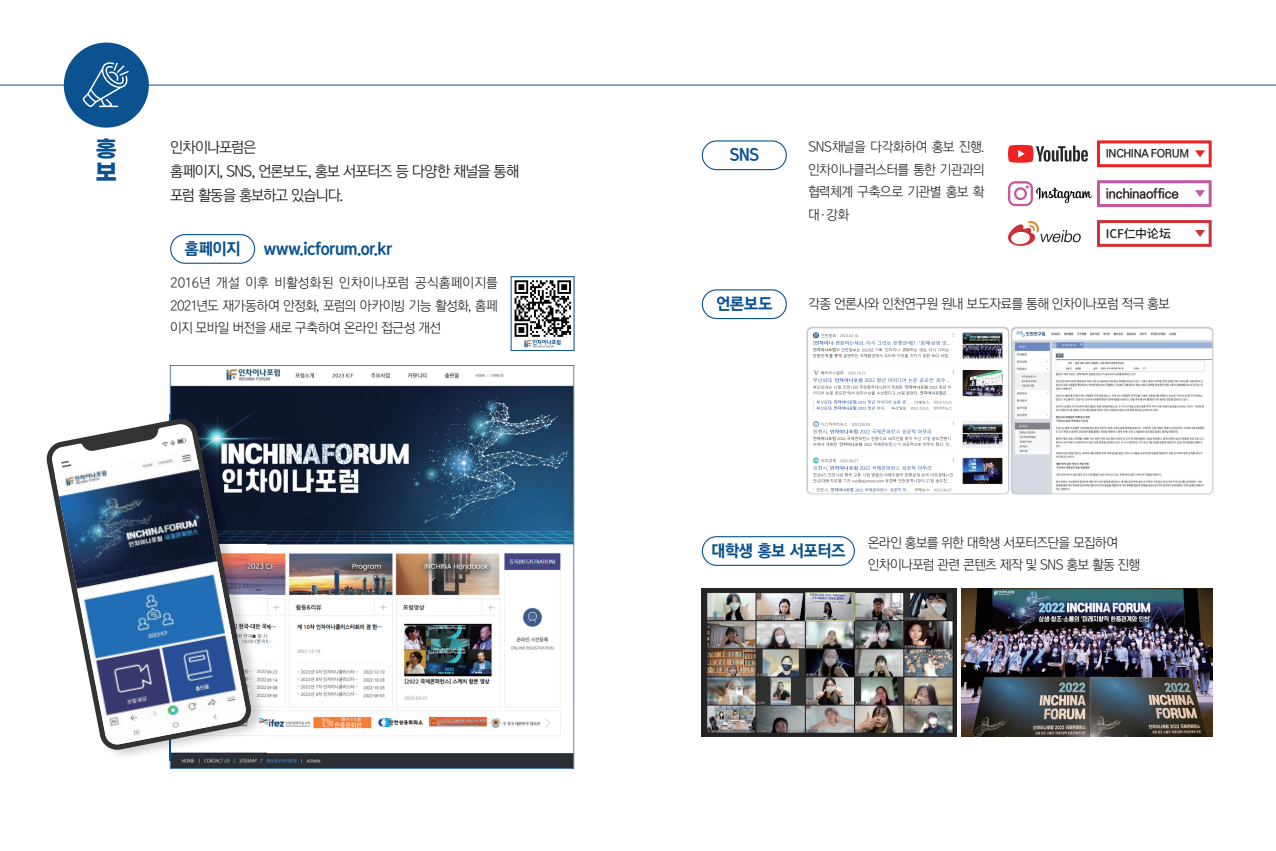
<style>
.page{position:relative;width:1276px;height:851px;background:#fff}
.page>*{position:absolute;margin:0;border:0;box-sizing:border-box;transform-origin:0 0}
.t1{font:700 22.5px/22.4px "Gmarket Sans";color:#0b5390}
.t2{font:16.5px "Korean GD17 R";letter-spacing:-.03em;color:#0b5390}
.t3{font:15px/24px "Korean GD12 R";letter-spacing:-.065em;color:#231f20}
.t4{font:13.5px/22.5px "Korean GD11 R";letter-spacing:-.055em;color:#231f20;text-align:justify}
.t5{font:700 13.5px "Ko Pub Dotum";letter-spacing:-.025em;color:#231f20}
.t6{font:500 12px "Source Han Sans K";letter-spacing:-.01em;color:#231f20}
.t7{font:700 11.1px "Ko Pub Dotum";letter-spacing:-.035em;color:#231f20}
</style>
<div class="page">
<img style="left:170px;top:365px;width:404px;height:403px">
<hr style="left:0;top:85px;width:1276px;height:1px;background:#0b5390">
<div style="left:64px;top:43px;width:85px;height:85px;background:#0b5390;border-radius:50%"></div>
<svg style="left:82px;top:62px;width:47px;height:45px"></svg>
<div style="left:170px;top:234px;width:85px;height:30px;border:1px solid #0b5390;border-radius:14px"></div>
<div style="left:702px;top:140px;width:85px;height:30px;border:1px solid #0b5390;border-radius:14px"></div>
<div style="left:702px;top:289px;width:85px;height:30px;border:1px solid #0b5390;border-radius:14px"></div>
<div style="left:702px;top:536px;width:153px;height:30px;border:1px solid #0b5390;border-radius:14px"></div>
<img style="left:514px;top:280px;width:57px;height:68px">
<svg style="left:1008px;top:181px;width:83px;height:25px"></svg>
<div style="left:1097px;top:180px;width:114px;height:27px;border:3px solid #c656a0"></div>
<svg style="left:1195px;top:190px;width:10px;height:7px"></svg>
<div style="left:1097px;top:140px;width:114px;height:27px;border:3px solid #ee2123"></div>
<svg style="left:1195px;top:150px;width:10px;height:7px"></svg>
<svg style="left:1008px;top:145px;width:79px;height:18px"></svg>
<div style="left:1097px;top:220px;width:114px;height:27px;border:3px solid #ca3238"></div>
<svg style="left:1195px;top:230px;width:10px;height:7px"></svg>
<svg style="left:1008px;top:221px;width:72px;height:25px"></svg>
<img style="left:806px;top:326px;width:408px;height:169px">
<img style="left:808px;top:328px;width:200px;height:165px">
<img style="left:1010px;top:326px;width:1px;height:169px">
<img style="left:1012px;top:328px;width:200px;height:165px">
<img style="left:702px;top:588px;width:255px;height:148px">
<img style="left:961px;top:588px;width:251px;height:148px">
<img style="left:112px;top:414px;width:154px;height:346px">
<img style="left:170px;top:414px;width:1px;height:346px">
<svg style="left:46px;top:417px;width:206px;height:334px"></svg>
<svg style="left:51px;top:423px;width:196px;height:322px"></svg>
<img style="left:55px;top:448px;width:192px;height:297px">
<svg style="left:61px;top:460px;width:10px;height:7px"></svg>
<svg style="left:162px;top:438px;width:24px;height:8px"></svg>
<h1 class="t1" style="left:95px;top:139px;width:22px">홍 보</h1>
<p class="t3" style="left:170px;top:136px;width:351px">인차이나포럼은<br>홈페이지, SNS, 언론보도, 홍보 서포터즈 등 다양한 채널을 통해 포럼 활동을 홍보하고 있습니다.</p>
<p class="t2" style="left:185px;top:240px;width:58px">홈페이지</p>
<p class="t2" style="left:264px;top:240px;width:130px">www.icforum.or.kr</p>
<p class="t4" style="left:170px;top:272px;width:329px">2016년 개설 이후 비활성화된 인차이나포럼 공식홈페이지를 2021년도 재가동하여 안정화, 포럼의 아카이빙 기능 활성화, 홈페 이지 모바일 버전을 새로 구축하여 온라인 접근성 개선</p>
<p class="t2" style="left:729px;top:146px;width:31px">SNS</p>
<p class="t4" style="left:808px;top:136px;width:178px">SNS채널을 다각화하여 홍보 진행. 인차이나클러스터를 통한 기관과의 협력체계 구축으로 기관별 홍보 확 대·강화</p>
<p class="t7" style="left:1106px;top:148px;width:85px">INCHINA FORUM</p>
<p class="t5" style="left:1106px;top:187px;width:75px">inchinaoffice</p>
<p class="t6" style="left:1106px;top:227px;width:67px">ICF仁中论坛</p>
<p class="t2" style="left:716px;top:295px;width:58px">언론보도</p>
<p class="t4" style="left:808px;top:293px;width:363px">각종 언론사와 인천연구원 원내 보도자료를 통해 인차이나포럼 적극 홍보</p>
<p class="t2" style="left:711px;top:542px;width:136px">대학생 홍보 서포터즈</p>
<p class="t4" style="left:867px;top:531px;width:274px">온라인 홍보를 위한 대학생 서포터즈단을 모집하여 인차이나포럼 관련 콘텐츠 제작 및 SNS 홍보 활동 진행</p>
</div>
